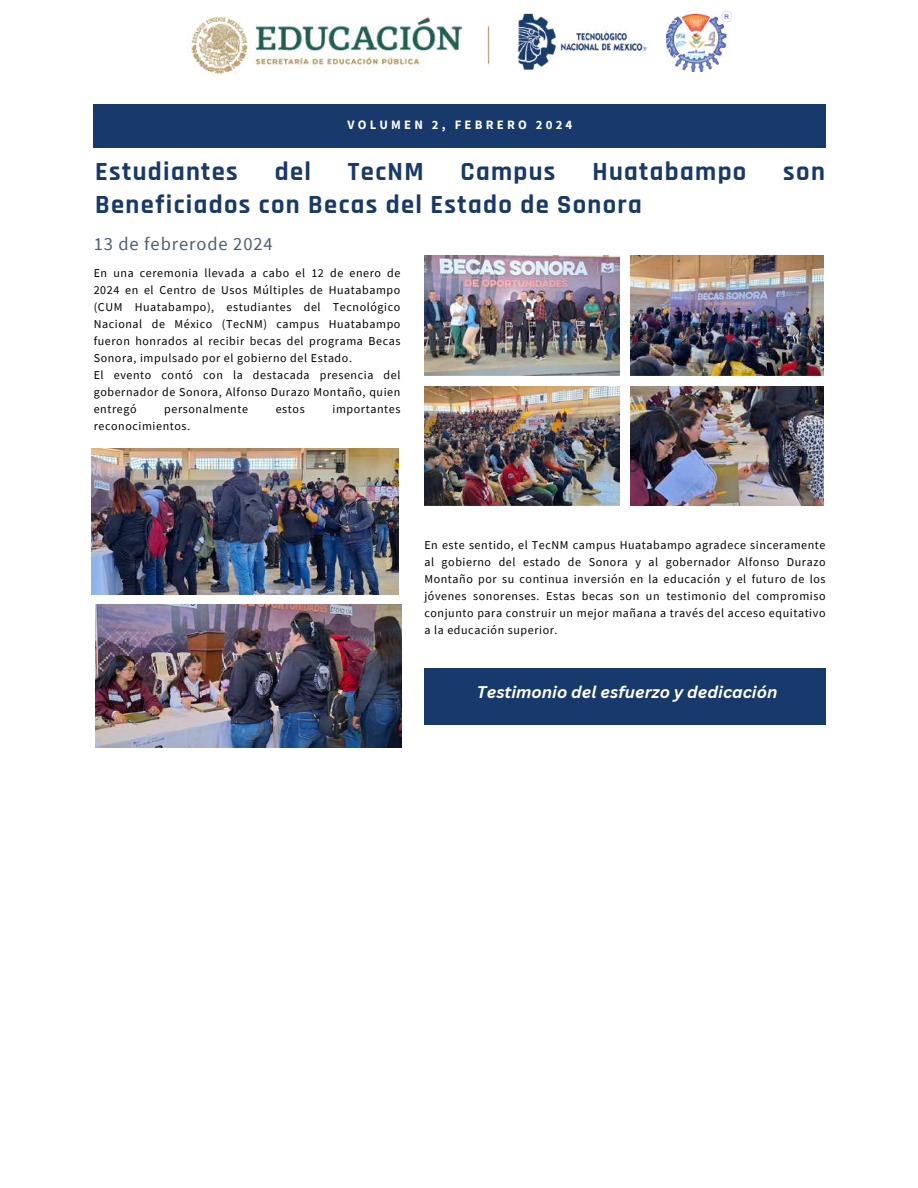
<style>
.page{position:relative;width:918px;height:1188px;background:#fff}
.page>*{position:absolute;margin:0;border:0;box-sizing:border-box;transform-origin:0 0}
.t1{font:700 26.55px "Rajdhani";letter-spacing:.05em;color:#18396b}
.t2{font:18.45px "Source Sans Pro";letter-spacing:.05em;color:#495f74}
.t3{font:italic 700 16.5px "Canva Sans";color:#fff}
.t4{font:700 12.75px "Source Sans Pro";letter-spacing:.25em;color:#fff}
.t5{font:12px/17px "Source Sans Pro";letter-spacing:.05em;color:#000}
</style>
<div class="page">
<img style="left:424px;top:255px;width:195px;height:120px">
<img style="left:630px;top:255px;width:194px;height:120px">
<img style="left:424px;top:387px;width:195px;height:119px">
<img style="left:630px;top:387px;width:194px;height:119px">
<div style="left:94px;top:105px;width:732px;height:43px;background:#18396b"></div>
<div style="left:424px;top:668px;width:402px;height:57px;background:#18396b"></div>
<img style="left:667px;top:12px;width:65px;height:59px">
<img style="left:517px;top:13px;width:130px;height:57px">
<img style="left:186px;top:16px;width:304px;height:58px">
<img style="left:92px;top:448px;width:307px;height:146px">
<img style="left:96px;top:604px;width:306px;height:143px">
<p class="t4" style="left:347px;top:117px;width:226px">VOLUMEN 2, FEBRERO 2024</p>
<h1 class="t1" style="left:95px;top:155px;width:144px">Estudiantes</h1>
<h1 class="t1" style="left:275px;top:155px;width:38px">del</h1>
<h1 class="t1" style="left:348px;top:155px;width:77px">TecNM</h1>
<h1 class="t1" style="left:460px;top:155px;width:97px">Campus</h1>
<h1 class="t1" style="left:592px;top:155px;width:155px">Huatabampo</h1>
<h1 class="t1" style="left:783px;top:155px;width:43px">son</h1>
<h1 class="t1" style="left:95px;top:188px;width:548px">Beneficiados con Becas del Estado de Sonora</h1>
<h2 class="t2" style="left:94px;top:232px;width:180px">13 de febrerode 2024</h2>
<p class="t5" style="left:94px;top:264px;width:308px">En una ceremonia llevada a cabo el 12 de enero de 2024 en el Centro de Usos Múltiples de Huatabampo (CUM Huatabampo), estudiantes del Tecnológico Nacional de México (TecNM) campus Huatabampo fueron honrados al recibir becas del programa Becas Sonora, impulsado por el gobierno del Estado.<br>El evento contó con la destacada presencia del gobernador de Sonora, Alfonso Durazo Montaño, quien entregó</p>
<p class="t5" style="left:164px;top:400px;width:85px">personalmente</p>
<p class="t5" style="left:276px;top:400px;width:30px">estos</p>
<p class="t5" style="left:333px;top:400px;width:69px">importantes</p>
<p class="t5" style="left:94px;top:417px;width:98px">reconocimientos.</p>
<p class="t5" style="left:424px;top:537px;width:403px;text-align:justify">En este sentido, el TecNM campus Huatabampo agradece sinceramente al gobierno del estado de Sonora y al gobernador Alfonso Durazo Montaño por su continua inversión en la educación y el futuro de los jóvenes sonorenses. Estas becas son un testimonio del compromiso conjunto para construir un mejor mañana a través del acceso equitativo a la educación superior.</p>
<h3 class="t3" style="left:477px;top:680px;width:302px">Testimonio del esfuerzo y dedicación</h3>
</div>
